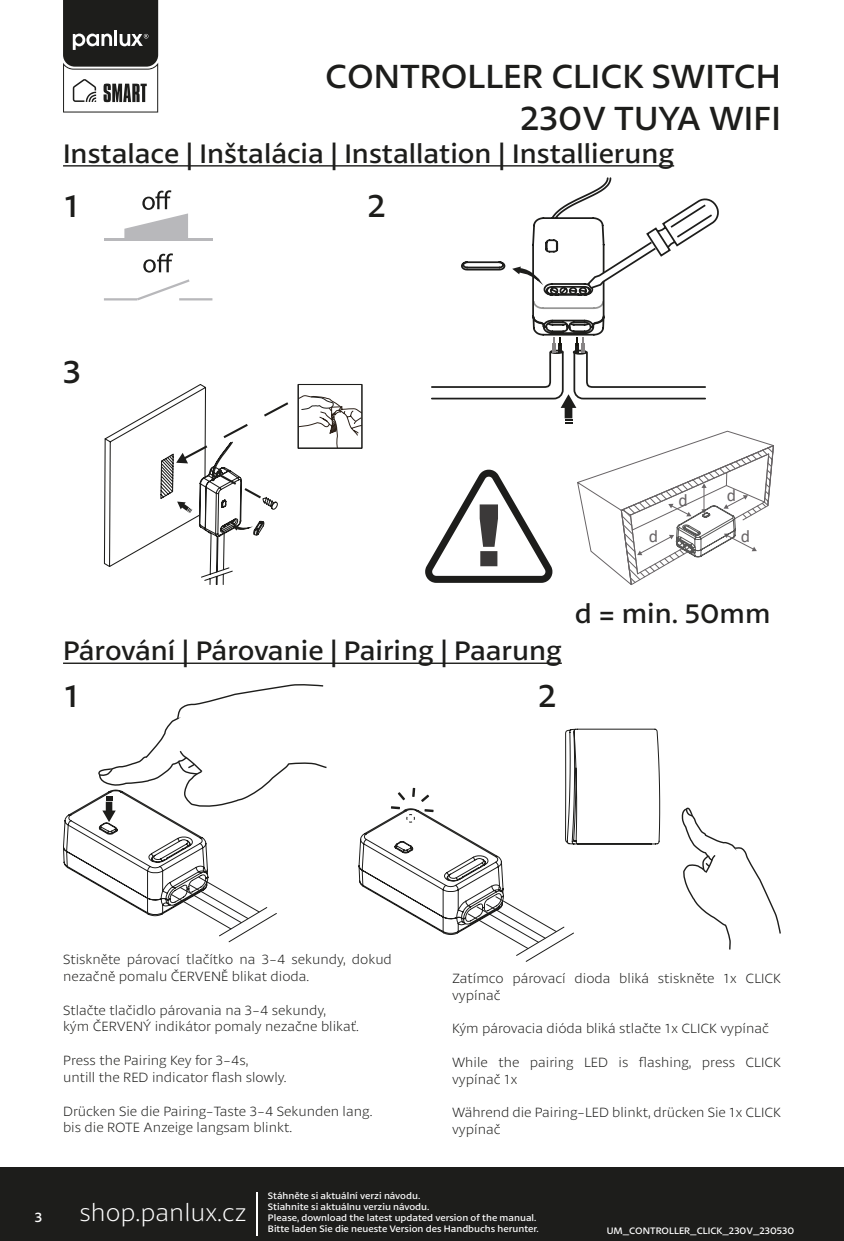
<style>
.page{position:relative;width:844px;height:1241px;background:#fff}
.page>*{position:absolute;margin:0;border:0;box-sizing:border-box;transform-origin:0 0}
.t1{font:900 86.45px "Arial";color:#3b3939}
.t2{font:35px "Petala Pro";color:#1d1d1b}
.t3{font:33.25px "Petala Pro";color:#1d1d1b}
.t4{font:28px "Petala Pro";color:#1d1d1b}
.t5{font:300 25.2px "Petala Pro";color:#fff}
.t6{font:17.85px "Calibri";color:#686466}
.t7{font:300 14px/16.8px "Petala Pro";color:#1d1d1b}
.t8{font:14px "Petala Pro";color:#fff}
.t9{font:9.8px "Petala Pro";color:#fff}
</style>
<div class="page">
<svg style="left:63px;top:0;width:95px;height:112px"></svg>
<div style="left:0;top:1167px;width:843px;height:73px;background:#1d1d1b"></div>
<hr style="left:256px;top:1191px;width:2px;height:44px;background:#fff">
<hr style="left:63px;top:165px;width:611px;height:1px;background:#1d1d1b">
<hr style="left:104px;top:238px;width:108px;height:2px;background:#b8b8bb">
<svg style="left:124px;top:190px;width:64px;height:48px"></svg>
<hr style="left:104px;top:298px;width:33px;height:2px;background:#b8b8bb">
<hr style="left:179px;top:298px;width:33px;height:2px;background:#b8b8bb">
<svg style="left:134px;top:253px;width:58px;height:48px"></svg>
<svg style="left:431px;top:177px;width:288px;height:246px"></svg>
<svg style="left:103px;top:384px;width:260px;height:201px"></svg>
<div style="left:298px;top:384px;width:64px;height:64px;border:1px solid #1d1d1b"></div>
<svg style="left:577px;top:430px;width:197px;height:155px"></svg>
<svg style="left:425px;top:469px;width:128px;height:114px"></svg>
<hr style="left:63px;top:662px;width:498px;height:2px;background:#1d1d1b">
<svg style="left:63px;top:684px;width:264px;height:258px"></svg>
<svg style="left:681px;top:807px;width:100px;height:143px"></svg>
<svg style="left:358px;top:728px;width:302px;height:234px"></svg>
<p class="t2" style="left:325px;top:57px;width:457px">CONTROLLER CLICK SWITCH</p>
<p class="t2" style="left:520px;top:99px;width:262px">230V TUYA WIFI</p>
<p class="t4" style="left:63px;top:138px;width:612px">Instalace | Inštalácia | Installation | Installierung</p>
<p class="t3" style="left:63px;top:188px;width:18px">1</p>
<p class="t3" style="left:367px;top:188px;width:20px">2</p>
<p class="t3" style="left:63px;top:353px;width:19px">3</p>
<h1 class="t1" style="left:474px;top:472px;width:30px">!</h1>
<p class="t4" style="left:63px;top:635px;width:500px">Párování | Párovanie | Pairing | Paarung</p>
<p class="t3" style="left:63px;top:677px;width:18px">1</p>
<p class="t3" style="left:538px;top:677px;width:20px">2</p>
<p class="t6" style="left:648px;top:524px;width:11px">d</p>
<p class="t6" style="left:678px;top:487px;width:11px">d</p>
<p class="t6" style="left:726px;top:482px;width:11px">d</p>
<p class="t6" style="left:740px;top:523px;width:11px">d</p>
<p class="t4" style="left:574px;top:598px;width:197px">d = min. 50mm</p>
<p class="t7" style="left:63px;top:951px;width:330px">Stiskněte párovací tlačítko na 3-4 sekundy, dokud nezačně pomalu ČERVENĚ blikat dioda.</p>
<p class="t7" style="left:63px;top:1001px;width:264px">Stlačte tlačidlo párovania na 3-4 sekundy,</p>
<p class="t7" style="left:63px;top:1018px;width:297px">kým ČERVENÝ indikátor pomaly nezačne blikať.</p>
<p class="t7" style="left:63px;top:1052px;width:187px">Press the Pairing Key for 3-4s,</p>
<p class="t7" style="left:63px;top:1069px;width:225px">untill the RED indicator flash slowly.</p>
<p class="t7" style="left:63px;top:1102px;width:311px">Drücken Sie die Pairing-Taste 3-4 Sekunden lang.</p>
<p class="t7" style="left:63px;top:1119px;width:230px">bis die ROTE Anzeige langsam blinkt.</p>
<p class="t7" style="left:452px;top:970px;width:330px">Zatímco párovací dioda bliká stiskněte 1x CLICK vypínač</p>
<p class="t7" style="left:452px;top:1020px;width:318px">Kým párovacia dióda bliká stlačte 1x CLICK vypínač</p>
<p class="t7" style="left:452px;top:1054px;width:330px">While the pairing LED is flashing, press CLICK vypínač 1x</p>
<p class="t7" style="left:452px;top:1104px;width:330px">Während die Pairing-LED blinkt, drücken Sie 1x CLICK vypínač</p>
<p class="t8" style="left:35px;top:1208px;width:9px">3</p>
<p class="t5" style="left:79px;top:1198px;width:169px">shop.panlux.cz</p>
<p class="t9" style="left:268px;top:1189px;width:154px">Stáhněte si aktuální verzi návodu.</p>
<p class="t9" style="left:268px;top:1201px;width:163px">Stiahnite si aktuálnu verziu návodu.</p>
<p class="t9" style="left:268px;top:1212px;width:270px">Please, download the latest updated version of the manual.</p>
<p class="t9" style="left:268px;top:1223px;width:272px">Bitte laden Sie die neueste Version des Handbuchs herunter.</p>
<p class="t9" style="left:606px;top:1225px;width:189px">UM_CONTROLLER_CLICK_230V_230530</p>
</div>
